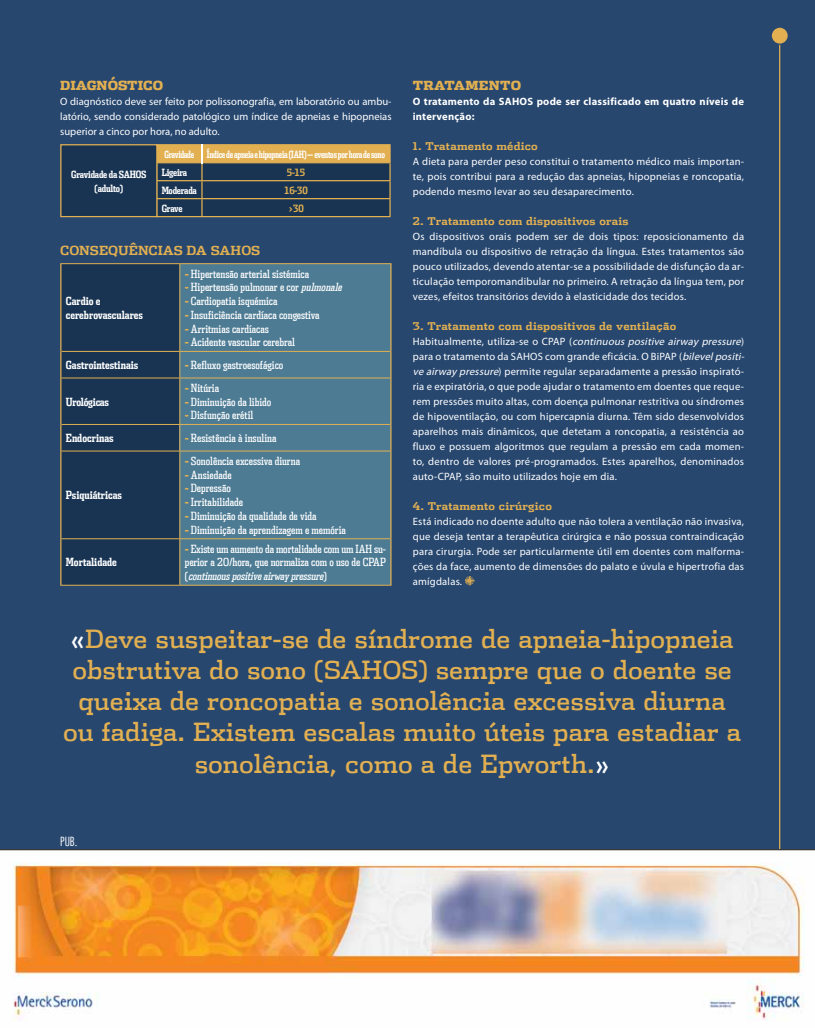
<style>
.page{position:relative;width:815px;height:1028px;background:#27476f}
.page>*{position:absolute;margin:0;border:0;box-sizing:border-box;transform-origin:0 0}
.t1{font:25px/31.2px "Dispatch";color:#e2b051;text-align:center}
.t2{font:900 12.5px "Dispatch";color:#e2b051}
.t3{font:700 12.5px "Dispatch";color:#e2b051}
.t4{font:300 condensed 12.38px "Futura LT";color:#fff}
.t5{font:11.25px/13.8px "Dispatch Comp Tab";color:#fff;text-align:justify}
.t6{font:700 11.25px/13.8px "Dispatch Comp Tab";color:#fff}
.t7{font:700 11.25px "Dispatch Comp Tab";letter-spacing:-.02em;color:#fff}
.t8{font:10.62px/15px "Myriad Pro";letter-spacing:.02em;color:#fff;text-align:justify}
.t9{font:700 10.62px "Dispatch";letter-spacing:.02em;color:#e2b051}
.t10{font:700 10.62px/15px "Myriad Pro";letter-spacing:.02em;color:#fff}
.t11{font:700 10px "Dispatch Comp Tab";letter-spacing:-.03em;color:#fff;scale:.85 1}
.t12{font:700 10px/13.8px "Dispatch Comp Tab";letter-spacing:-.03em;color:#fff;text-align:center}
.t13{font:700 10px "Dispatch Comp Tab";letter-spacing:-.02em;color:#e2b051}
.s1{font-family:"Dispatch Cond";font-weight:900;color:#e2b051}
.s2{font-style:italic}
.s3{color:#fff}
</style>
<div class="page">
<div style="left:61px;top:264px;width:119px;height:321px;background:#183452"></div>
<div style="left:181px;top:264px;width:209px;height:321px;background:#4d7b94"></div>
<div style="left:180px;top:424px;width:211px;height:27px;background:#4d7b94"></div>
<hr style="left:60px;top:264px;width:1px;height:87px;background:#e2b051">
<hr style="left:390px;top:264px;width:2px;height:87px;background:#e2b051">
<svg style="left:60px;top:351px;width:1px;height:27px"></svg>
<hr style="left:390px;top:351px;width:2px;height:27px;background:#e2b051">
<hr style="left:60px;top:378px;width:1px;height:46px;background:#e2b051">
<hr style="left:390px;top:378px;width:2px;height:46px;background:#e2b051">
<svg style="left:60px;top:424px;width:1px;height:27px"></svg>
<hr style="left:390px;top:424px;width:2px;height:27px;background:#e2b051">
<hr style="left:60px;top:451px;width:1px;height:88px;background:#e2b051">
<hr style="left:390px;top:451px;width:2px;height:88px;background:#e2b051">
<hr style="left:60px;top:539px;width:1px;height:46px;background:#e2b051">
<hr style="left:390px;top:539px;width:2px;height:46px;background:#e2b051">
<hr style="left:180px;top:264px;width:1px;height:87px;background:#e2b051">
<hr style="left:61px;top:351px;width:119px;height:1px;background:#e2b051">
<hr style="left:180px;top:351px;width:210px;height:1px;background:#e2b051">
<svg style="left:180px;top:352px;width:1px;height:26px"></svg>
<hr style="left:61px;top:378px;width:119px;height:1px;background:#e2b051">
<hr style="left:180px;top:378px;width:210px;height:1px;background:#e2b051">
<hr style="left:180px;top:378px;width:1px;height:46px;background:#e2b051">
<hr style="left:61px;top:424px;width:119px;height:1px;background:#e2b051">
<hr style="left:180px;top:424px;width:210px;height:1px;background:#e2b051">
<svg style="left:180px;top:425px;width:1px;height:26px"></svg>
<hr style="left:61px;top:451px;width:119px;height:1px;background:#e2b051">
<hr style="left:180px;top:451px;width:210px;height:1px;background:#e2b051">
<hr style="left:180px;top:451px;width:1px;height:87px;background:#e2b051">
<hr style="left:61px;top:538px;width:119px;height:1px;background:#e2b051">
<hr style="left:180px;top:538px;width:210px;height:1px;background:#e2b051">
<hr style="left:180px;top:539px;width:1px;height:46px;background:#e2b051">
<hr style="left:60px;top:585px;width:120px;height:1px;background:#e2b051">
<hr style="left:180px;top:585px;width:212px;height:1px;background:#e2b051">
<hr style="left:60px;top:263px;width:120px;height:1px;background:#e2b051">
<hr style="left:180px;top:263px;width:212px;height:1px;background:#e2b051">
<svg style="left:464px;top:576px;width:10px;height:9px"></svg>
<div style="left:61px;top:145px;width:96px;height:71px;background:#183452"></div>
<div style="left:60px;top:144px;width:97px;height:73px;border:1px solid #e2b051"></div>
<svg style="left:156px;top:144px;width:235px;height:73px;background:#595c52"></svg>
<div style="left:772px;top:28px;width:16px;height:16px;background:#e2b051;border-radius:50%"></div>
<hr style="left:779px;top:45px;width:1px;height:939px;background:#e2b051">
<img style="left:0;top:850px;width:815px;height:178px">
<hr style="left:0;top:849px;width:815px;height:1px;background:#000">
<p class="t2" style="left:60px;top:76px;width:68px">DIAGNÓSTICO</p>
<p class="t8" style="left:60px;top:94px;width:333px">O diagnóstico deve ser feito por polissonografia, em laboratório ou ambu&shy;latório, sendo considerado patológico um índice de apneias e hipopneias superior a cinco por hora, no adulto.</p>
<p class="t12" style="left:71px;top:167px;width:77px">Gravidade da SAHOS (adulto)</p>
<p class="t11" style="left:164px;top:148px;width:37px">Gravidade</p>
<p class="t11" style="left:207px;top:148px;width:211px">Índice de apneia e hipopneia (IAH) - eventos por hora de sono</p>
<p class="t12" style="left:162px;top:165px;width:27px">Ligeira</p>
<p class="t13" style="left:287px;top:166px;width:20px">5-15</p>
<p class="t12" style="left:162px;top:183px;width:37px">Moderada</p>
<p class="t13" style="left:284px;top:184px;width:25px">16-30</p>
<p class="t12" style="left:162px;top:201px;width:22px">Grave</p>
<p class="t13" style="left:288px;top:202px;width:17px">&gt;30</p>
<p class="t3" style="left:60px;top:242px;width:192px">Consequências da SAHOS</p>
<p class="t6" style="left:66px;top:294px;width:79px">Cardio e cerebrovasculares</p>
<p class="t5" style="left:185px;top:266px;width:126px"><span class="s1">-</span> Hipertensão arterial sistémica</p>
<p class="t5" style="left:185px;top:280px;width:161px"><span class="s1">-</span> Hipertensão pulmonar e cor <span class="s2">pulmonale</span></p>
<p class="t5" style="left:185px;top:294px;width:94px"><span class="s1">-</span> Cardiopatia isquémica</p>
<p class="t5" style="left:185px;top:308px;width:136px"><span class="s1">-</span> Insuficiência cardíaca congestiva</p>
<p class="t5" style="left:185px;top:321px;width:86px"><span class="s1">-</span> Arritmias cardíacas</p>
<p class="t5" style="left:185px;top:335px;width:112px"><span class="s1">-</span> Acidente vascular cerebral</p>
<p class="t6" style="left:66px;top:358px;width:74px">Gastrointestinais</p>
<p class="t5" style="left:185px;top:358px;width:100px"><span class="s1">-</span> Refluxo gastroesofágico</p>
<p class="t7" style="left:66px;top:394px;width:45px">Urológicas</p>
<p class="t5" style="left:185px;top:381px;width:36px"><span class="s1">-</span> Nitúria</p>
<p class="t5" style="left:185px;top:394px;width:88px"><span class="s1">-</span> Diminuição da libido</p>
<p class="t5" style="left:185px;top:408px;width:70px"><span class="s1">-</span> Disfunção erétil</p>
<p class="t6" style="left:66px;top:431px;width:49px">Endocrinas</p>
<p class="t5" style="left:185px;top:431px;width:93px"><span class="s1">-</span> Resistência à insulina</p>
<p class="t6" style="left:66px;top:488px;width:58px">Psiquiátricas</p>
<p class="t6" style="left:66px;top:555px;width:52px">Mortalidade</p>
<p class="t5" style="left:185px;top:454px;width:117px"><span class="s1">-</span> Sonolência excessiva diurna</p>
<p class="t5" style="left:185px;top:467px;width:49px"><span class="s1">-</span> Ansiedade</p>
<p class="t5" style="left:185px;top:481px;width:48px"><span class="s1">-</span> Depressão</p>
<p class="t5" style="left:185px;top:495px;width:60px"><span class="s1">-</span> Irritabilidade</p>
<p class="t5" style="left:185px;top:509px;width:133px"><span class="s1">-</span> Diminuição da qualidade de vida</p>
<p class="t5" style="left:185px;top:522px;width:163px"><span class="s1">-</span> Diminuição da aprendizagem e memória</p>
<p class="t5" style="left:185px;top:541px;width:203px"><span class="s1">-</span> Existe um aumento da mortalidade com um IAH su&shy;perior a 20/hora, que normaliza com o uso de CPAP ( <span class="s2">continuouspositiveairwaypressure</span>)</p>
<p class="t2" style="left:413px;top:76px;width:22px">TRATA</p>
<p class="t2" style="left:465px;top:76px;width:25px">MENTO</p>
<p class="t10" style="left:413px;top:94px;width:333px">O tratamento da SAHOS pode ser classificado em quatro níveis de intervenção:</p>
<p class="t9" style="left:413px;top:139px;width:127px">1. Tratamento médico</p>
<p class="t8" style="left:413px;top:154px;width:333px">A dieta para perder peso constitui o tratamento médico mais importan&shy;te, pois contribui para a redução das apneias, hipopneias e roncopatia, podendo mesmo levar ao seu desaparecimento.</p>
<p class="t9" style="left:413px;top:214px;width:217px">2. Tratamento com dispositivos orais</p>
<p class="t8" style="left:413px;top:229px;width:333px">Os dispositivos orais podem ser de dois tipos: reposicionamento da mandíbula ou dispositivo de retração da língua. Estes tratamentos são pouco utilizados, devendo atentar-se a possibilidade de disfunção da ar&shy;ticulação temporomandibular no primeiro. A retração da língua tem, por vezes, efeitos transitórios devido à elasticidade dos tecidos.</p>
<p class="t9" style="left:413px;top:319px;width:265px">3. Tratamento com dispositivos de ventilação</p>
<p class="t8" style="left:413px;top:334px;width:336px;text-align:left">H a b i t u a l m e n t e, u t i l i z a - s e o C PA P ( <span class="s2">continuous positive airway pressure</span>) para o tratamento da SAHOS com grande eficácia. O BiPAP (<span class="s2">bilevelpositi&shy;ve airway pressure</span>) permite regular separadamente a pressão inspirató&shy;ria e expiratória, o que pode ajudar o tratamento em doentes que reque&shy;rem pressões muito altas, com doença pulmonar restritiva ou síndromes de hipoventilação, ou com hipercapnia diurna. Têm sido desenvolvidos aparelhos mais dinâmicos, que detetam a roncopatia, a resistência ao fluxo e possuem algoritmos que regulam a pressão em cada momen&shy;to, dentro de valores pré-programados. Estes aparelhos, denominados auto-CPAP, são muito utilizados hoje em dia.</p>
<p class="t9" style="left:413px;top:499px;width:141px">4. Tratamento cirúrgico</p>
<p class="t8" style="left:413px;top:514px;width:333px">Está indicado no doente adulto que não tolera a ventilação não invasiva, que deseja tentar a terapêutica cirúrgica e não possua contraindicação para cirurgia. Pode ser particularmente útil em doentes com malforma&shy;ções da face, aumento de dimensões do palato e úvula e hipertrofia das amígdalas.</p>
<p class="t1" style="left:63px;top:621px;width:680px"><span class="s3">«</span>Deve suspeitar-se de síndrome de apneia-hipopneia obstrutiva do sono (SAHOS) sempre que o doente se queixa de roncopatia e sonolência excessiva diurna ou fadiga. Existem escalas muito úteis para estadiar a sonolência, como a de Epworth.<span class="s3">»</span></p>
<p class="t4" style="left:60px;top:834px;width:19px">PUB.</p>
</div>
